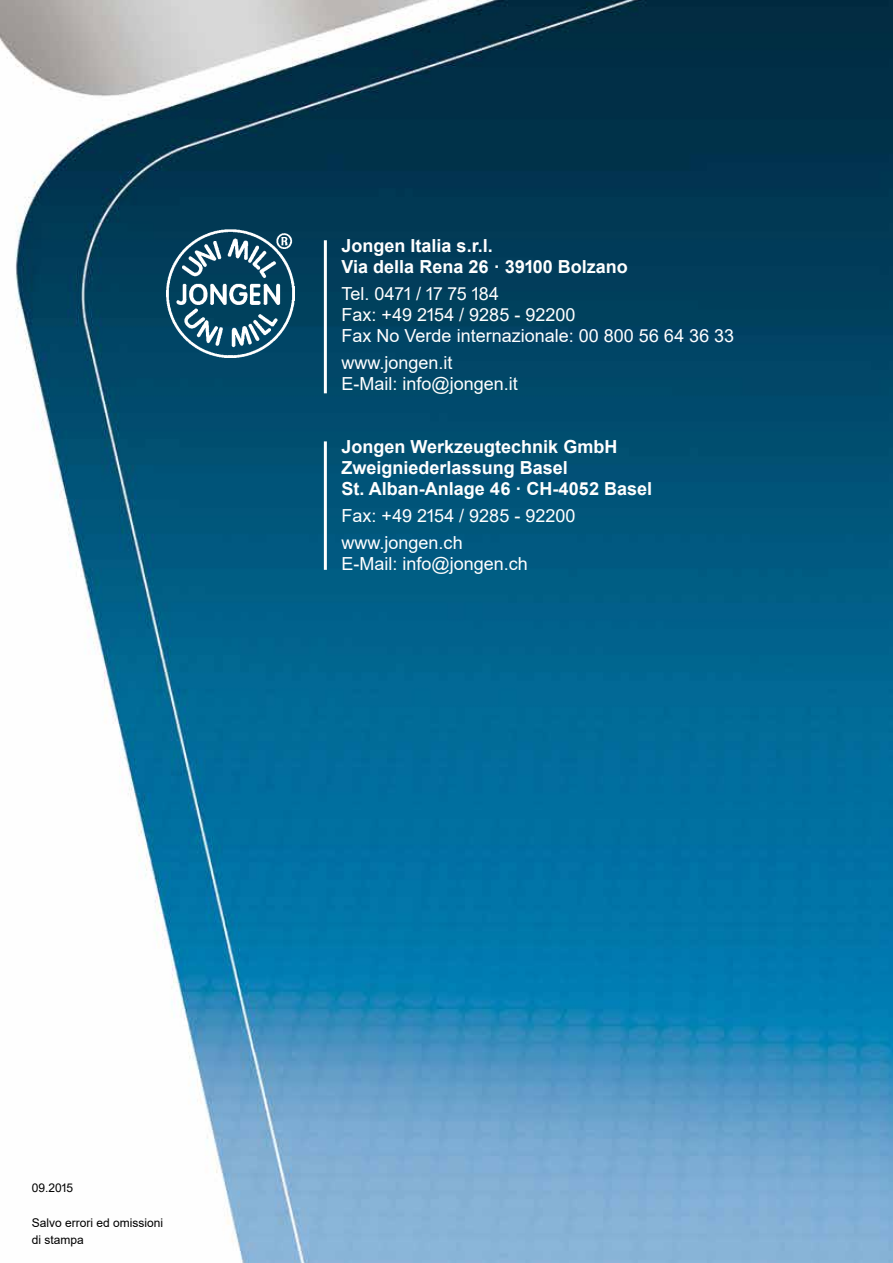
<style>
.page{position:relative;width:893px;height:1263px;background:#fff}
.page>*{position:absolute;margin:0;border:0;box-sizing:border-box;transform-origin:0 0}
.t1{font:18px/21px "Arial";color:#fff}
.t2{font:700 18px/21px "Arial";color:#fff}
.t3{font:12px/17.2px "Arial";color:#000}
</style>
<div class="page">
<img style="left:0;top:0;width:893px;height:1263px">
<img style="left:167px;top:230px;width:127px;height:127px">
<hr style="left:324px;top:240px;width:3px;height:153px;background:#fff">
<hr style="left:324px;top:441px;width:3px;height:129px;background:#fff">
<p class="t2" style="left:342px;top:236px;width:288px">Jongen Italia s.r.l.<br>Via della Rena 26 · 39100 Bolzano</p>
<p class="t1" style="left:342px;top:283px;width:394px">Tel. 0471 / 17 75 184<br>Fax: +49 2154 / 9285 - 92200<br>Fax No Verde internazionale: 00 800 56 64 36 33</p>
<p class="t1" style="left:342px;top:352px;width:178px">www.jongen.it<br>E-Mail: info@jongen.it</p>
<p class="t2" style="left:342px;top:437px;width:312px">Jongen Werkzeugtechnik GmbH<br>Zweigniederlassung Basel<br>St. Alban-Anlage 46 · CH-4052 Basel</p>
<p class="t1" style="left:342px;top:502px;width:235px;line-height:27px">Fax: +49 2154 / 9285 - 92200 www.jongen.ch</p>
<p class="t1" style="left:342px;top:553px;width:188px">E-Mail: info@jongen.ch</p>
<p class="t3" style="left:32px;top:1179px;width:43px">09.2015</p>
<p class="t3" style="left:32px;top:1213px;width:133px">Salvo errori ed omissioni di stampa</p>
</div>
